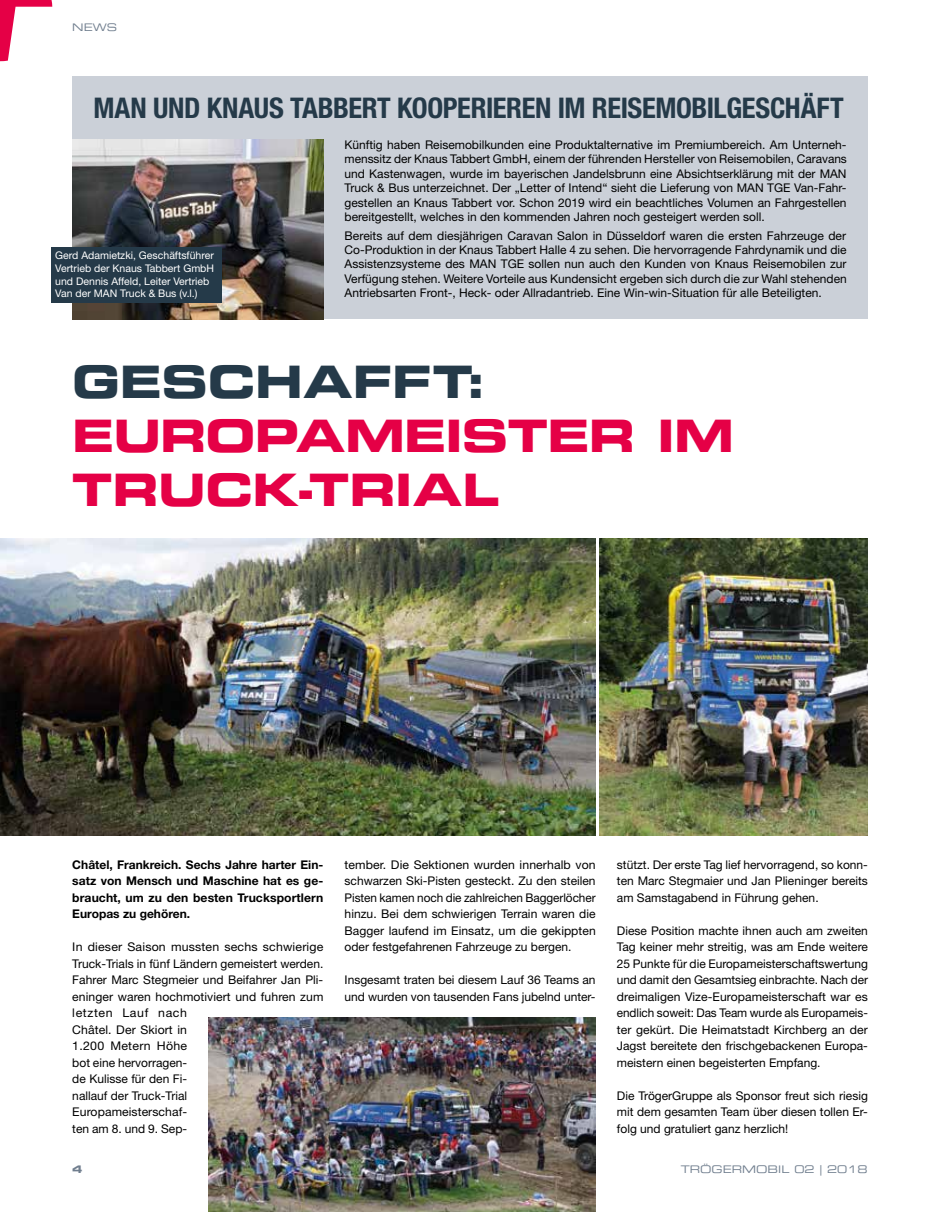
<style>
.page{position:relative;width:936px;height:1212px;background:#fff}
.page>*{position:absolute;margin:0;border:0;box-sizing:border-box;transform-origin:0 0}
.t1{font:45px/54px "Eurostile LT Bold Extended Two";letter-spacing:-.02em;color:#e50046}
.t2{font:45px "Eurostile LT Bold Extended Two";letter-spacing:-.01em;color:#253a49}
.t3{font:700 condensed 28.5px "Helvetica Neue LT Std";letter-spacing:-.015em;color:#253a49}
.t4{font:12px/16.5px "Helvetica Neue LT Std";color:#000;text-align:justify}
.t5{font:700 12px/16.5px "Helvetica Neue LT Std";letter-spacing:.005em;color:#000;text-align:justify}
.t6{font:10.5px/12.6px "Helvetica Neue LT Std";color:#fff}
.t7{font:10.5px "Eurostile LT Extended Two";color:#707e8e}
.t8{font:10.5px "Eurostile LT Bold Extended Two";color:#707e8e}
</style>
<div class="page">
<img style="left:0;top:539px;width:595px;height:297px">
<div style="left:72px;top:77px;width:795px;height:242px;background:#cbd0d8"></div>
<img style="left:72px;top:139px;width:251px;height:180px">
<img style="left:208px;top:1017px;width:387px;height:195px">
<img style="left:600px;top:539px;width:267px;height:297px">
<div style="left:51px;top:248px;width:170px;height:55px;background:#253a49"></div>
<svg style="left:0;top:0;width:52px;height:61px"></svg>
<p class="t7" style="left:72px;top:20px;width:46px">NEWS</p>
<h2 class="t3" style="left:94px;top:91px;width:751px">MAN UND KNAUS TABBERT KOOPERIEREN IM REISEMOBILGESCHÄFT</h2>
<p class="t6" style="left:55px;top:249px;width:160px">Gerd Adamietzki, Geschäftsführer<br>Vertrieb der Knaus Tabbert GmbH und Dennis Affeld, Leiter Vertrieb<br>Van der MAN Truck &amp; Bus (v.l.)</p>
<p class="t4" style="left:344px;top:137px;width:504px;line-height:14.4px">Künftig haben Reisemobilkunden eine Produktalternative im Premiumbereich. Am Unterneh&shy;menssitz der Knaus Tabbert GmbH, einem der führenden Hersteller von Reisemobilen, Caravans und Kastenwagen, wurde im bayerischen Jandelsbrunn eine Absichtserklärung mit der MAN Truck &amp; Bus unterzeichnet. Der „Letter of Intend“ sieht die Lieferung von MAN TGE Van-Fahr&shy;gestellen an Knaus Tabbert vor. Schon 2019 wird ein beachtliches Volumen an Fahrgestellen bereitgestellt, welches in den kommenden Jahren noch gesteigert werden soll.</p>
<p class="t4" style="left:344px;top:228px;width:503px;line-height:14.4px">Bereits auf dem diesjährigen Caravan Salon in Düsseldorf waren die ersten Fahrzeuge der Co-Produktion in der Knaus Tabbert Halle 4 zu sehen. Die hervorragende Fahrdynamik und die Assistenzsysteme des MAN TGE sollen nun auch den Kunden von Knaus Reisemobilen zur Verfügung stehen. Weitere Vorteile aus Kundensicht ergeben sich durch die zur Wahl stehenden Antriebsarten Front-, Heck- oder Allradantrieb. Eine Win-win-Situation für alle Beteiligten.</p>
<h1 class="t2" style="left:72px;top:350px;width:416px">GESCHAFFT:</h1>
<h1 class="t1" style="left:72px;top:408px;width:663px">EUROPAMEISTER IM<br>TRUCK-TRIAL</h1>
<p class="t5" style="left:72px;top:856px;width:252px">Châtel, Frankreich. Sechs Jahre harter Ein&shy;satz von Mensch und Maschine hat es ge&shy;braucht, um zu den besten Trucksportlern Europas zu gehören.</p>
<p class="t4" style="left:72px;top:938px;width:252px;text-align:left">In dieser Saison mussten sechs schwierige<br>Truck-Trials in fünf Ländern gemeistert werden.<br>Fahrer Marc Stegmeier und Beifahrer Jan Pli&shy;eninger waren hochmotiviert und fuhren zum letzten Lauf nach<br>Châtel. Der Skiort in<br>1.200 Metern Höhe<br>bot eine hervorragen-<br>de Kulisse für den Fi-<br>nallauf der Truck-Trial<br>Europameisterschaf-<br>ten am 8. und 9. Sep-</p>
<p class="t4" style="left:344px;top:856px;width:252px">tember. Die Sektionen wurden innerhalb von schwarzen Ski-Pisten gesteckt. Zu den steilen Pisten kamen noch die zahlreichen Baggerlöcher hinzu. Bei dem schwierigen Terrain waren die Bagger laufend im Einsatz, um die gekippten oder festgefahrenen Fahrzeuge zu bergen.</p>
<p class="t4" style="left:344px;top:971px;width:252px">Insgesamt traten bei diesem Lauf 36 Teams an und wurden von tausenden Fans jubelnd unter-</p>
<p class="t4" style="left:617px;top:856px;width:252px">stützt. Der erste Tag lief hervorragend, so konn&shy;ten Marc Stegmaier und Jan Plieninger bereits am Samstagabend in Führung gehen.</p>
<p class="t4" style="left:617px;top:922px;width:252px">Diese Position machte ihnen auch am zweiten Tag keiner mehr streitig, was am Ende weitere 25 Punkte für die Europameisterschaftswertung und damit den Gesamtsieg einbrachte. Nach der dreimaligen Vize-Europameisterschaft war es endlich soweit: Das Team wurde als Europameis&shy;ter gekürt. Die Heimatstadt Kirchberg an der Jagst bereitete den frischgebackenen Europa&shy;meistern einen begeisterten Empfang.</p>
<p class="t4" style="left:617px;top:1087px;width:252px">Die TrögerGruppe als Sponsor freut sich riesig mit dem gesamten Team über diesen tollen Er&shy;folg und gratuliert ganz herzlich!</p>
<p class="t8" style="left:72px;top:1161px;width:12px">4</p>
<p class="t7" style="left:680px;top:1162px;width:188px">TRÖGERMOBIL 02 | 2018</p>
</div>
